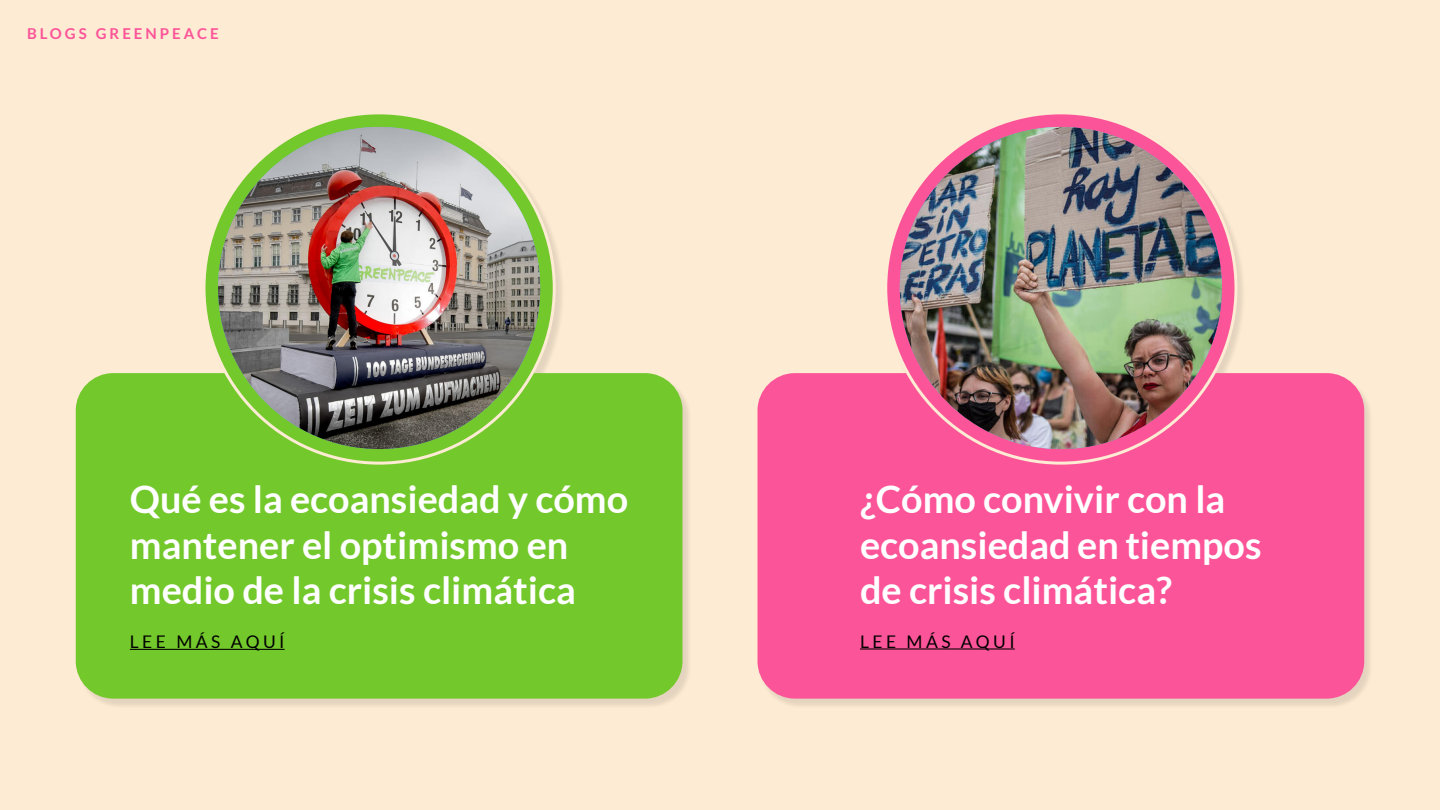
<style>
.page{position:relative;width:1440px;height:810px;background:#fdebd3}
.page>*{position:absolute;margin:0;border:0;box-sizing:border-box;transform-origin:0 0}
.t1{font:700 37.8px/45.4px "Lato";color:#fff}
.t2{font:17.4px "Lato";letter-spacing:.2em;color:#000}
.t3{font:700 15px "Lato";letter-spacing:.2em;color:#fc5498}
</style>
<div class="page">
<div style="left:77px;top:112px;width:615px;height:596px;background:#000;opacity:.1"></div>
<div style="left:76px;top:373px;width:606px;height:326px;background:#73c82c;border-radius:38px"></div>
<svg style="left:204px;top:113px;width:350px;height:350px;fill:#73c82c"></svg>
<hr style="left:130px;top:649px;width:155px;height:1px;background:#000">
<img style="left:218px;top:127px;width:322px;height:322px;border-radius:161px">
<div style="left:758px;top:113px;width:615px;height:596px;background:#000;opacity:.1"></div>
<div style="left:758px;top:373px;width:606px;height:326px;background:#fc5498;border-radius:38px"></div>
<svg style="left:886px;top:113px;width:350px;height:350px;fill:#fc5498"></svg>
<hr style="left:860px;top:648px;width:155px;height:2px;background:#000">
<img style="left:900px;top:127px;width:322px;height:322px;border-radius:161px">
<p class="t3" style="left:27px;top:25px;width:193px">BLOGS GREENPEACE</p>
<p class="t1" style="left:130px;top:476px;width:500px">Qué es la ecoansiedad y cómo mantener el optimismo en medio de la crisis climática</p>
<p class="t2" style="left:130px;top:632px;width:156px">LEE MÁS AQUÍ</p>
<p class="t1" style="left:860px;top:476px;width:403px">¿Cómo convivir con la ecoansiedad en tiempos de crisis climática?</p>
<p class="t2" style="left:860px;top:632px;width:156px">LEE MÁS AQUÍ</p>
</div>
